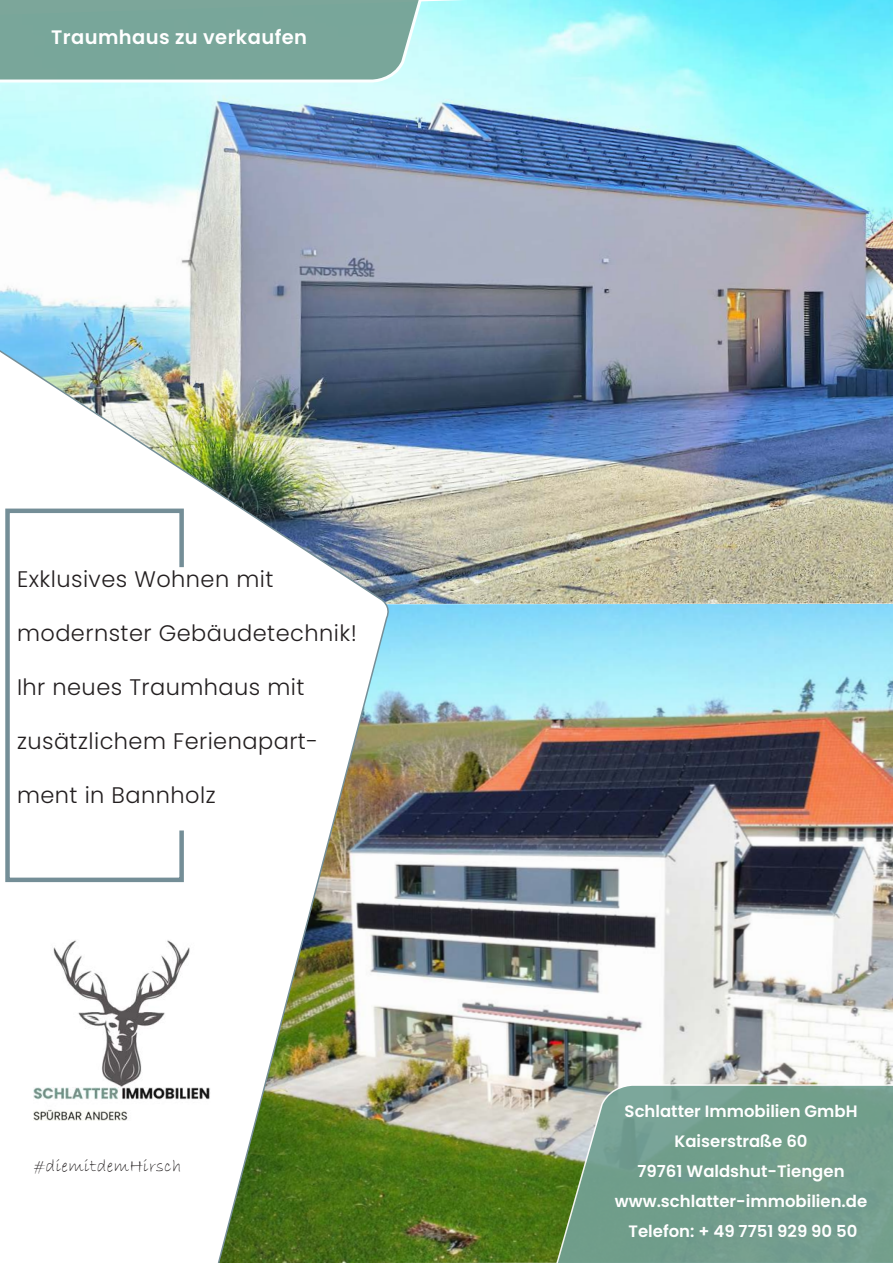
<style>
.page{position:relative;width:893px;height:1263px;background:#fff}
.page>*{position:absolute;margin:0;border:0;box-sizing:border-box;transform-origin:0 0}
.t1{font:300 22.5px "Poppins";letter-spacing:.02em;color:#231f20}
.t2{font:600 19.5px "Poppins";letter-spacing:.02em;color:#fff}
.t3{font:18px "Bradley Hand ITC";letter-spacing:.02em;color:#231f20}
.t4{font:600 16.5px/30px "Poppins";color:#fff;text-align:center}
</style>
<div class="page">
<img style="left:0;top:0;width:893px;height:1263px">
<svg style="left:0;top:0;width:473px;height:84px;background:#88b6ac"></svg>
<svg style="left:531px;top:1083px;width:362px;height:180px;background:#789f8a"></svg>
<img style="left:0;top:252px;width:392px;height:1011px">
<svg style="left:3px;top:506px;width:183px;height:378px"></svg>
<img style="left:33px;top:939px;width:178px;height:182px">
<p class="t2" style="left:51px;top:26px;width:257px">Traumhaus zu verkaufen</p>
<h1 class="t1" style="left:17px;top:566px;width:258px">Exklusives Wohnen mit</h1>
<h1 class="t1" style="left:17px;top:620px;width:341px">modernster Gebäudetechnik!</h1>
<h1 class="t1" style="left:17px;top:674px;width:289px">Ihr neues Traumhaus mit</h1>
<h1 class="t1" style="left:17px;top:728px;width:303px">zusätzlichem Ferienapart-</h1>
<h1 class="t1" style="left:17px;top:782px;width:200px">ment in Bannholz</h1>
<p class="t3" style="left:34px;top:1157px;width:149px">#diemitdemHirsch</p>
<p class="t4" style="left:615px;top:1096px;width:254px">Schlatter Immobilien GmbH<br>Kaiserstraße 60<br>79761 Waldshut-Tiengen www.schlatter-immobilien.de<br>Telefon: + 49 7751 929 90 50</p>
</div>
